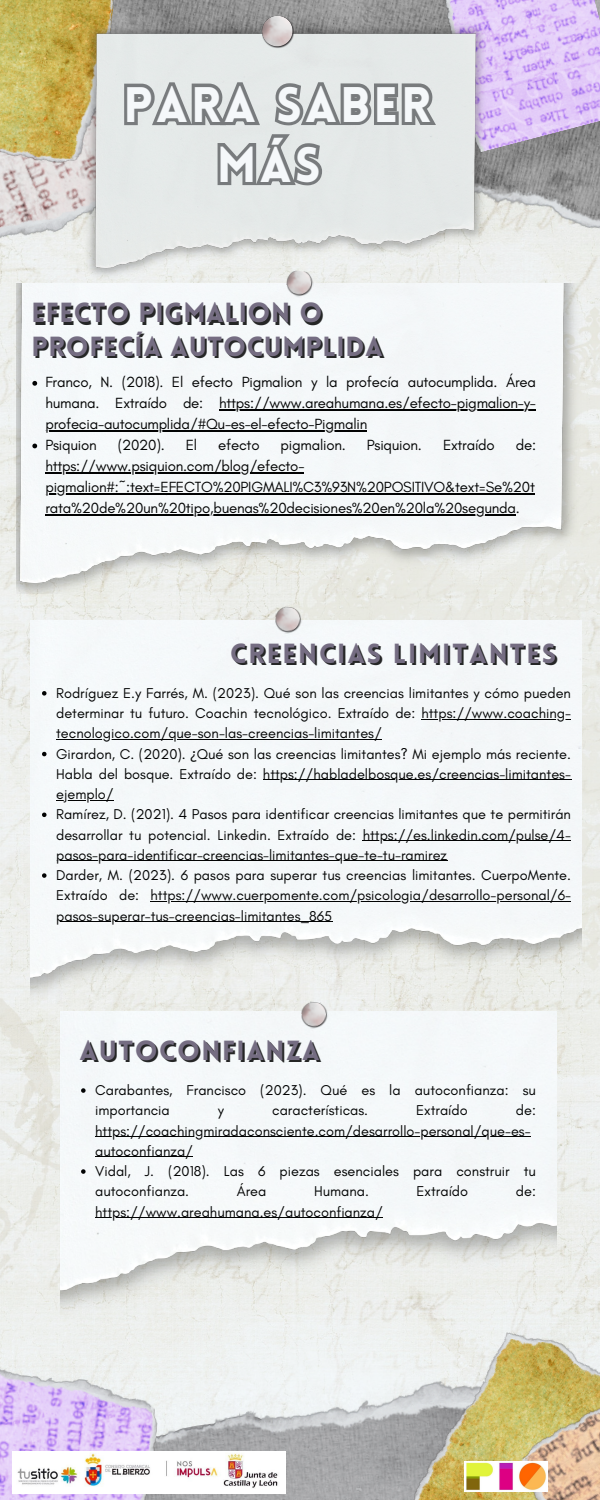
<style>
.page{position:relative;width:600px;height:1500px;background:#fff}
.page>*{position:absolute;margin:0;border:0;box-sizing:border-box;transform-origin:0 0}
.t1{font:900 48.8px/60px "Lovelo";letter-spacing:.065em;color:#f5f8fa;text-align:center}
.t2{font:900 27.1px/33.8px "Lovelo";letter-spacing:.025em;color:rgb(2 3 3/.86)}
.t3{font:900 27.1px "Lovelo";letter-spacing:.07em;color:rgb(2 3 3/.86)}
.t4{font:900 27.1px "Lovelo";letter-spacing:.055em;color:rgb(2 3 3/.86)}
.t5{font:15px/20.9px "Glacial Indifference";letter-spacing:-.015em;color:#020303;text-align:justify}
.t6{font:14.5px/20.2px "Glacial Indifference";color:#020303;text-align:justify}
.s1{font-family:"Noto Sans"}
</style>
<div class="page">
<img style="left:0;top:278px;width:600px;height:1081px">
<img style="left:7px;top:0;width:593px;height:278px">
<img style="left:412px;top:0;width:188px;height:155px">
<img style="left:0;top:0;width:144px;height:178px">
<img style="left:82px;top:21px;width:407px;height:260px">
<img style="left:262px;top:16px;width:32px;height:33px">
<img style="left:17px;top:283px;width:565px;height:310px">
<img style="left:285px;top:270px;width:30px;height:29px">
<img style="left:30px;top:621px;width:552px;height:393px">
<img style="left:274px;top:606px;width:29px;height:29px">
<img style="left:60px;top:1011px;width:496px;height:308px">
<img style="left:163px;top:1359px;width:220px;height:141px">
<img style="left:383px;top:1303px;width:217px;height:197px">
<img style="left:0;top:1342px;width:163px;height:158px">
<img style="left:300px;top:1001px;width:30px;height:29px">
<img style="left:490px;top:1357px;width:110px;height:143px">
<img style="left:12px;top:1452px;width:273px;height:41px">
<img style="left:464px;top:1461px;width:83px;height:30px">
<svg style="left:81px;top:1088px;width:5px;height:5px"></svg>
<hr style="left:95px;top:1136px;width:436px;height:1px;background:#020303">
<hr style="left:95px;top:1157px;width:98px;height:1px;background:#020303">
<svg style="left:81px;top:1169px;width:5px;height:5px"></svg>
<hr style="left:95px;top:1217px;width:288px;height:1px;background:#020303">
<svg style="left:42px;top:691px;width:5px;height:5px"></svg>
<hr style="left:422px;top:719px;width:149px;height:1px;background:#020303">
<hr style="left:56px;top:739px;width:326px;height:1px;background:#020303">
<svg style="left:42px;top:752px;width:5px;height:4px"></svg>
<hr style="left:263px;top:780px;width:308px;height:1px;background:#020303">
<hr style="left:56px;top:800px;width:58px;height:1px;background:#020303">
<svg style="left:42px;top:813px;width:5px;height:4px"></svg>
<hr style="left:363px;top:840px;width:208px;height:1px;background:#020303">
<hr style="left:56px;top:861px;width:391px;height:1px;background:#020303">
<svg style="left:42px;top:873px;width:5px;height:5px"></svg>
<hr style="left:151px;top:901px;width:420px;height:1px;background:#020303">
<hr style="left:56px;top:921px;width:276px;height:1px;background:#020303">
<svg style="left:121px;top:78px;width:321px;height:113px;background:#bfc3c3"></svg>
<svg style="left:32px;top:381px;width:5px;height:5px"></svg>
<hr style="left:219px;top:410px;width:317px;height:1px;background:#020303">
<hr style="left:45px;top:430px;width:322px;height:2px;background:#020303">
<svg style="left:32px;top:444px;width:5px;height:4px"></svg>
<hr style="left:45px;top:472px;width:259px;height:1px;background:#020303">
<hr style="left:45px;top:493px;width:490px;height:1px;background:#020303">
<hr style="left:45px;top:514px;width:471px;height:1px;background:#020303">
<p class="t1" style="left:124px;top:80px;width:309px">PARA SABER<br>MÁS</p>
<p class="t2" style="left:34px;top:301px;width:353px">EFECTO PIGMALION O<br>PROFECÍA AUTOCUMPLIDA</p>
<p class="t5" style="left:45px;top:372px;width:492px">Franco, N. (2018). El efecto Pigmalion y la profecía autocumplida. Área humana. Extraído de: https://www.areahumana.es/efecto-pigmalion-y&shy;profecia-autocumplida/#Qu-es-el-efecto-Pigmalin</p>
<p class="t5" style="left:45px;top:434px;width:53px">Psiquion</p>
<p class="t5" style="left:118px;top:434px;width:49px">(2020).</p>
<p class="t5" style="left:186px;top:434px;width:13px">El</p>
<p class="t5" style="left:218px;top:434px;width:43px">efecto</p>
<p class="t5" style="left:281px;top:434px;width:67px">pigmalion.</p>
<p class="t5" style="left:367px;top:434px;width:57px">Psiquion.</p>
<p class="t5" style="left:443px;top:434px;width:53px">Extraído</p>
<p class="t5" style="left:516px;top:434px;width:22px">de:</p>
<p class="t5" style="left:45px;top:455px;width:491px;text-align:left">https://www.psiquion.com/blog/efecto&shy;pigmalion#:~:text=EFECTO%20PIGMALI%C3%93N%20POSITIVO&amp;text=Se%20t rata%20de%20un%20tipo,buenas%20decisiones%20en%20la%20segunda.</p>
<p class="t3" style="left:232px;top:645px;width:328px">CREENCIAS LIMITANTES</p>
<p class="t6" style="left:56px;top:683px;width:516px">Rodríguez E.y Farrés, M. (2023). Qué son las creencias limitantes y cómo pueden determinar tu futuro. Coachin tecnológico. Extraído de: https://www.coaching&shy;tecnologico.com/que-son-las-creencias-limitantes/</p>
<p class="t6" style="left:56px;top:743px;width:516px">Girardon, C. (2020). <span class="s1">¿</span>Qué son las creencias limitantes? Mi ejemplo más reciente.<br>Habla del bosque. Extraído de: https://habladelbosque.es/creencias-limitantes&shy;ejemplo/</p>
<p class="t6" style="left:56px;top:804px;width:516px">Ramírez, D. (2021). 4 Pasos para identificar creencias limitantes que te permitirán desarrollar tu potencial. Linkedin. Extraído de: https://es.linkedin.com/pulse/4- pasos-para-identificar-creencias-limitantes-que-te-tu-ramirez</p>
<p class="t6" style="left:56px;top:865px;width:516px">Darder, M. (2023). 6 pasos para superar tus creencias limitantes. CuerpoMente.<br>Extraído de: https://www.cuerpomente.com/psicologia/desarrollo-personal/6- pasos-superar-tus-creencias-limitantes_865</p>
<p class="t4" style="left:82px;top:1042px;width:242px">AUTOCONFIANZA</p>
<p class="t6" style="left:95px;top:1080px;width:442px">Carabantes, Francisco (2023). Qué es la autoconfianza: su importancia</p>
<p class="t6" style="left:95px;top:1100px;width:442px;text-align:left;text-indent:421px">de: https://coachingmiradaconsciente.com/desarrollo-personal/que-es&shy;autoconfianza/</p>
<p class="t6" style="left:95px;top:1161px;width:442px">Vidal, J. (2018). Las 6 piezas esenciales para construir tu autoconfianza.</p>
<p class="t6" style="left:218px;top:1100px;width:8px">y</p>
<p class="t6" style="left:272px;top:1100px;width:98px">características.</p>
<p class="t6" style="left:416px;top:1100px;width:53px">Extraído</p>
<p class="t6" style="left:237px;top:1181px;width:31px">Área</p>
<p class="t6" style="left:314px;top:1181px;width:56px">Humana.</p>
<p class="t6" style="left:417px;top:1181px;width:53px">Extraído</p>
<p class="t6" style="left:516px;top:1181px;width:22px">de:</p>
<p class="t6" style="left:95px;top:1201px;width:289px">https://www.areahumana.es/autoconfianza/</p>
</div>
